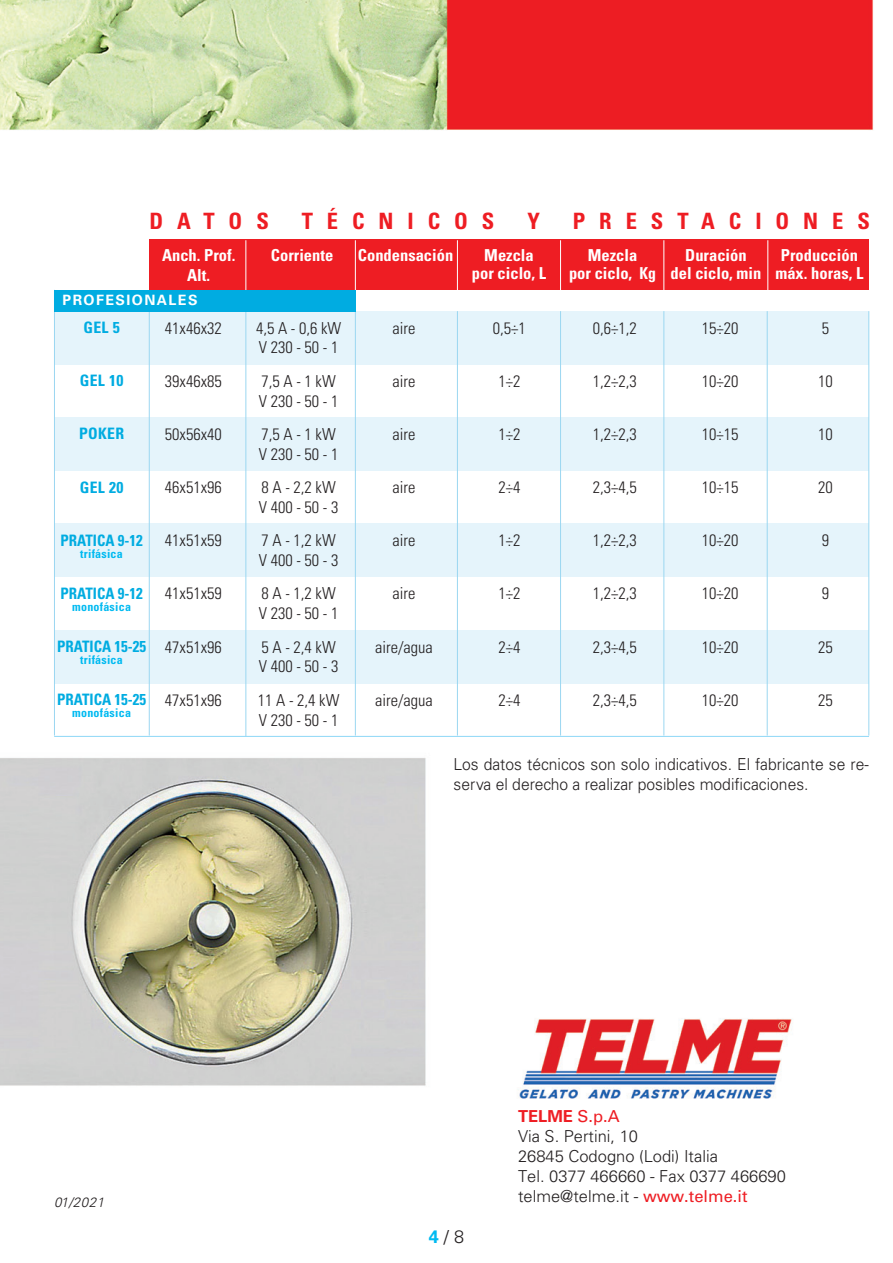
<style>
.page{position:relative;width:893px;height:1263px;background:#fff}
.page>*{position:absolute;margin:0;border:0;box-sizing:border-box;transform-origin:0 0}
.t1{font:700 condensed 22.5px "Univers";letter-spacing:.62em;color:#ee1d23}
.t2{font:300 18px "Univers";color:#231f20}
.t3{font:300 condensed 16.5px "Univers";color:#231f20}
.t4{font:700 condensed 16.5px/18px "Univers";color:#fff;text-align:center}
.t5{font:300 16.5px/19.8px "Univers";color:#231f20;scale:.95 1}
.t6{font:300 16.5px "Univers";color:#231f20}
.t7{font:700 16.5px "Univers";color:#ee1d23}
.t8{font:700 condensed 15.75px "Univers";color:#00ace1;scale:.95 1}
.t9{font:700 condensed 15.75px "Univers";color:#00ace1}
.t10{font:700 14.25px "Univers";letter-spacing:.1em;color:#fff}
.t11{font:italic 300 13.5px "Univers";letter-spacing:.03em;color:#231f20}
.t12{font:700 condensed 12px "Univers";letter-spacing:.02em;color:#00baf1}
.s1{font-weight:700;color:#00baf1}
.s2{font-weight:400}
.s3{font-weight:400;color:#ee1d23}
</style>
<div class="page">
<img style="left:0;top:0;width:874px;height:1099px">
<div style="left:54px;top:311px;width:815px;height:53px;background:#e5f4fb"></div>
<div style="left:54px;top:417px;width:815px;height:54px;background:#e5f4fb"></div>
<div style="left:54px;top:524px;width:815px;height:53px;background:#e5f4fb"></div>
<div style="left:54px;top:630px;width:815px;height:53px;background:#e5f4fb"></div>
<div style="left:150px;top:239px;width:719px;height:51px;background:#ee1d23"></div>
<hr style="left:246px;top:311px;width:1px;height:425px;background:#9bd7f1">
<hr style="left:457px;top:311px;width:1px;height:424px;background:#9bd7f1">
<hr style="left:355px;top:311px;width:1px;height:424px;background:#9bd7f1">
<hr style="left:560px;top:311px;width:1px;height:424px;background:#9bd7f1">
<hr style="left:664px;top:311px;width:1px;height:424px;background:#9bd7f1">
<hr style="left:767px;top:311px;width:1px;height:424px;background:#9bd7f1">
<hr style="left:868px;top:311px;width:1px;height:424px;background:#9bd7f1">
<hr style="left:149px;top:311px;width:1px;height:424px;background:#9bd7f1">
<hr style="left:54px;top:290px;width:1px;height:445px;background:#9bd7f1">
<hr style="left:246px;top:240px;width:1px;height:51px;background:#fff">
<hr style="left:355px;top:240px;width:1px;height:51px;background:#fff">
<hr style="left:457px;top:240px;width:1px;height:51px;background:#fff">
<hr style="left:560px;top:240px;width:1px;height:51px;background:#fff">
<hr style="left:664px;top:240px;width:1px;height:51px;background:#fff">
<hr style="left:767px;top:240px;width:1px;height:51px;background:#fff">
<div style="left:54px;top:290px;width:302px;height:21px;background:#00ace1"></div>
<hr style="left:54px;top:736px;width:815px;height:1px;background:#8dd7f7">
<p class="t1" style="left:149px;top:208px;width:121px">DATOS</p>
<p class="t1" style="left:302px;top:208px;width:194px">TÉCNICOS</p>
<p class="t1" style="left:527px;top:208px;width:14px">Y</p>
<p class="t1" style="left:573px;top:208px;width:299px">PRESTACIONES</p>
<p class="t4" style="left:162px;top:245px;width:75px;line-height:19.5px">Anch. Prof.<br>Alt.</p>
<p class="t4" style="left:189px;top:285px;width:22px">cm</p>
<p class="t10" style="left:63px;top:292px;width:136px">PROFESIONALES</p>
<p class="t4" style="left:271px;top:246px;width:64px">Corriente</p>
<p class="t4" style="left:358px;top:246px;width:97px">Condensación</p>
<p class="t4" style="left:472px;top:246px;width:76px">Mezcla por ciclo, L</p>
<p class="t4" style="left:569px;top:246px;width:88px">Mezcla<br>por ciclo, Kg</p>
<p class="t4" style="left:671px;top:246px;width:92px">Duración<br>del ciclo, min</p>
<p class="t4" style="left:775px;top:246px;width:89px">Producción máx. horas, L</p>
<p class="t9" style="left:83px;top:318px;width:38px">GEL 5</p>
<p class="t3" style="left:165px;top:318px;width:58px">41x46x32</p>
<p class="t3" style="left:256px;top:318px;width:87px">4,5 A - 0,6 kW</p>
<p class="t3" style="left:259px;top:338px;width:81px">V 230 - 50 - 1</p>
<p class="t3" style="left:393px;top:318px;width:24px">aire</p>
<p class="t3" style="left:493px;top:318px;width:34px">0,5÷1</p>
<p class="t3" style="left:593px;top:318px;width:45px">0,6÷1,2</p>
<p class="t3" style="left:702px;top:318px;width:38px">15÷20</p>
<p class="t3" style="left:822px;top:318px;width:9px">5</p>
<p class="t9" style="left:80px;top:371px;width:45px">GEL 10</p>
<p class="t3" style="left:165px;top:371px;width:58px">39x46x85</p>
<p class="t3" style="left:262px;top:371px;width:76px">7,5 A - 1 kW</p>
<p class="t3" style="left:259px;top:391px;width:81px">V 230 - 50 - 1</p>
<p class="t3" style="left:393px;top:371px;width:24px">aire</p>
<p class="t3" style="left:498px;top:371px;width:23px">1÷2</p>
<p class="t3" style="left:593px;top:371px;width:45px">1,2÷2,3</p>
<p class="t3" style="left:702px;top:371px;width:38px">10÷20</p>
<p class="t3" style="left:818px;top:371px;width:16px">10</p>
<p class="t9" style="left:79px;top:424px;width:47px">POKER</p>
<p class="t3" style="left:165px;top:424px;width:58px">50x56x40</p>
<p class="t3" style="left:262px;top:424px;width:76px">7,5 A - 1 kW</p>
<p class="t3" style="left:259px;top:444px;width:81px">V 230 - 50 - 1</p>
<p class="t3" style="left:393px;top:424px;width:24px">aire</p>
<p class="t3" style="left:498px;top:424px;width:23px">1÷2</p>
<p class="t3" style="left:593px;top:424px;width:45px">1,2÷2,3</p>
<p class="t3" style="left:702px;top:424px;width:38px">10÷15</p>
<p class="t3" style="left:818px;top:424px;width:16px">10</p>
<p class="t9" style="left:80px;top:477px;width:45px">GEL 20</p>
<p class="t3" style="left:165px;top:477px;width:58px">46x51x96</p>
<p class="t3" style="left:262px;top:477px;width:76px">8 A - 2,2 kW</p>
<p class="t3" style="left:259px;top:497px;width:81px">V 400 - 50 - 3</p>
<p class="t3" style="left:393px;top:477px;width:24px">aire</p>
<p class="t3" style="left:498px;top:477px;width:23px">2÷4</p>
<p class="t3" style="left:593px;top:477px;width:45px">2,3÷4,5</p>
<p class="t3" style="left:702px;top:477px;width:38px">10÷15</p>
<p class="t3" style="left:818px;top:477px;width:16px">20</p>
<p class="t8" style="left:60px;top:530px;width:88px">PRATICA 9-12</p>
<p class="t12" style="left:80px;top:546px;width:44px">trifásica</p>
<p class="t8" style="left:60px;top:584px;width:88px">PRATICA 9-12</p>
<p class="t12" style="left:72px;top:599px;width:60px">monofásica</p>
<p class="t8" style="left:57px;top:637px;width:95px">PRATICA 15-25</p>
<p class="t12" style="left:80px;top:652px;width:44px">trifásica</p>
<p class="t8" style="left:57px;top:690px;width:95px">PRATICA 15-25</p>
<p class="t12" style="left:72px;top:705px;width:60px">monofásica</p>
<p class="t3" style="left:165px;top:531px;width:58px">41x51x59</p>
<p class="t3" style="left:262px;top:531px;width:76px">7 A - 1,2 kW</p>
<p class="t3" style="left:259px;top:550px;width:81px">V 400 - 50 - 3</p>
<p class="t3" style="left:165px;top:584px;width:58px">41x51x59</p>
<p class="t3" style="left:262px;top:584px;width:76px">8 A - 1,2 kW</p>
<p class="t3" style="left:259px;top:603px;width:81px">V 230 - 50 - 1</p>
<p class="t3" style="left:165px;top:637px;width:58px">47x51x96</p>
<p class="t3" style="left:262px;top:637px;width:76px">5 A - 2,4 kW</p>
<p class="t3" style="left:259px;top:657px;width:81px">V 400 - 50 - 3</p>
<p class="t3" style="left:165px;top:690px;width:58px">47x51x96</p>
<p class="t3" style="left:258px;top:690px;width:83px">11 A - 2,4 kW</p>
<p class="t3" style="left:259px;top:710px;width:81px">V 230 - 50 - 1</p>
<p class="t3" style="left:393px;top:531px;width:24px">aire</p>
<p class="t3" style="left:498px;top:531px;width:23px">1÷2</p>
<p class="t3" style="left:593px;top:531px;width:45px">1,2÷2,3</p>
<p class="t3" style="left:702px;top:531px;width:38px">10÷20</p>
<p class="t3" style="left:822px;top:531px;width:9px">9</p>
<p class="t3" style="left:393px;top:584px;width:24px">aire</p>
<p class="t3" style="left:498px;top:584px;width:23px">1÷2</p>
<p class="t3" style="left:593px;top:584px;width:45px">1,2÷2,3</p>
<p class="t3" style="left:702px;top:584px;width:38px">10÷20</p>
<p class="t3" style="left:822px;top:584px;width:9px">9</p>
<p class="t3" style="left:375px;top:637px;width:59px">aire/agua</p>
<p class="t3" style="left:498px;top:637px;width:23px">2÷4</p>
<p class="t3" style="left:593px;top:637px;width:45px">2,3÷4,5</p>
<p class="t3" style="left:702px;top:637px;width:38px">10÷20</p>
<p class="t3" style="left:818px;top:637px;width:16px">25</p>
<p class="t3" style="left:375px;top:690px;width:59px">aire/agua</p>
<p class="t3" style="left:498px;top:690px;width:23px">2÷4</p>
<p class="t3" style="left:593px;top:690px;width:45px">2,3÷4,5</p>
<p class="t3" style="left:702px;top:690px;width:38px">10÷20</p>
<p class="t3" style="left:818px;top:690px;width:16px">25</p>
<p class="t5" style="left:454px;top:754px;width:439px">Los datos técnicos son solo indicativos. El fabricante se re&shy;serva el derecho a realizar posibles modificaciones.</p>
<p class="t11" style="left:54px;top:1194px;width:52px">01/2021</p>
<p class="t2" style="left:429px;top:1226px;width:37px"><span class="s1">4</span> / 8</p>
<p class="t7" style="left:518px;top:1107px;width:103px">TELME <span class="s2">S.p.A</span></p>
<p class="t6" style="left:518px;top:1126px;width:122px">Via S. Pertini, 10</p>
<p class="t6" style="left:518px;top:1146px;width:201px">26845 Codogno (Lodi) Italia</p>
<p class="t6" style="left:518px;top:1166px;width:269px">Tel. 0377 466660 - Fax 0377 466690</p>
<p class="t6" style="left:518px;top:1186px;width:231px">telme@telme.it - <span class="s3">www.telme.it</span></p>
</div>
